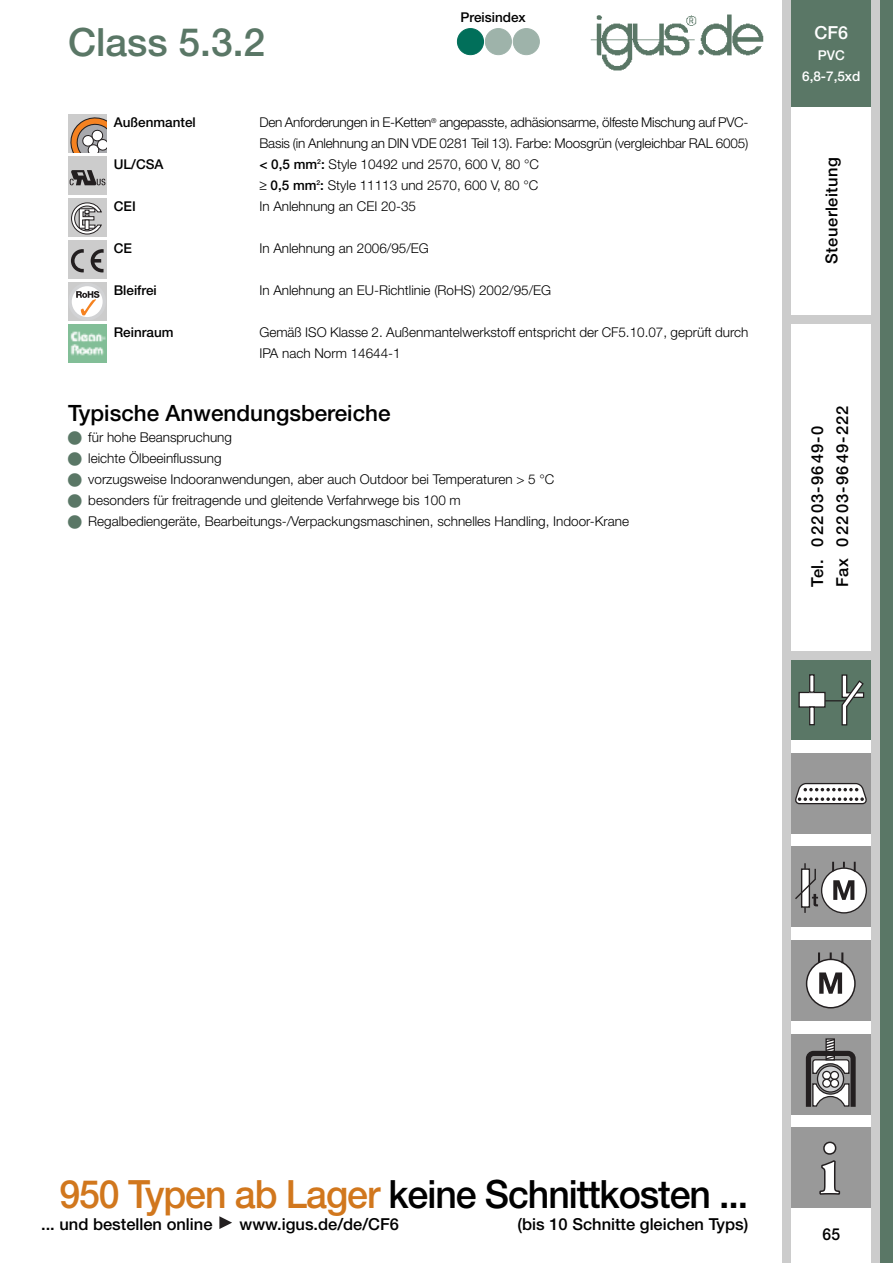
<style>
.page{position:relative;width:893px;height:1263px;background:#fff}
.page>*{position:absolute;margin:0;border:0;box-sizing:border-box;transform-origin:0 0}
.t1{font:500 39px "Helvetica Neue";letter-spacing:-.03em;color:#000;scale:.96 1}
.t2{font:500 39px "Helvetica Neue";color:#5a7766}
.t3{font:500 22.5px "Helvetica Neue";color:#000}
.t4{font:500 18px "Helvetica Neue";color:#fff}
.t5{font:500 16.5px "Helvetica Neue";color:#000}
.t6{font:500 16.5px/25px "Helvetica Neue";letter-spacing:.03em;color:#000}
.t7{font:500 16.5px "Helvetica Neue";color:#000;scale:.95 1}
.t8{font:300 13.5px/21px "Helvetica Neue";color:#000}
.t9{font:300 13.5px/21px "Helvetica Neue";letter-spacing:-.02em;color:#000}
.t10{font:500 13.5px "Helvetica Neue";color:#000}
.t11{font:500 13.5px/21px "Helvetica Neue";color:#fff;text-align:center}
.s1{font-weight:500}
.s2{color:#5a7766}
.s3{color:#d1771d}
</style>
<div class="page">
<div style="left:782px;top:0;width:98px;height:106px;background:#5a7766"></div>
<img style="left:68px;top:325px;width:38px;height:38px">
<div style="left:68px;top:283px;width:38px;height:38px;background:#ccc"></div>
<svg style="left:70px;top:284px;width:34px;height:35px"></svg>
<div style="left:68px;top:283px;width:38px;height:37px;border:3px solid #d1d2d4;border-radius:50%"></div>
<svg style="left:73px;top:290px;width:27px;height:26px"></svg>
<div style="left:68px;top:241px;width:38px;height:38px;background:#ccc"></div>
<svg style="left:91px;top:249px;width:13px;height:23px"></svg>
<svg style="left:71px;top:249px;width:13px;height:23px"></svg>
<div style="left:68px;top:199px;width:38px;height:38px;background:#ccc"></div>
<svg style="left:71px;top:202px;width:31px;height:33px"></svg>
<svg style="left:68px;top:115px;width:38px;height:38px"></svg>
<div style="left:68px;top:157px;width:38px;height:38px;background:#ccc"></div>
<svg style="left:70px;top:170px;width:35px;height:15px"></svg>
<div style="left:782px;top:659px;width:98px;height:81px;background:#5a7766"></div>
<div style="left:799px;top:692px;width:26px;height:15px;background:#fff"></div>
<div style="left:798px;top:692px;width:28px;height:16px;border:1px solid #231f20"></div>
<hr style="left:810px;top:675px;width:4px;height:17px;background:#fff">
<div style="left:809px;top:674px;width:6px;height:19px;border:1px solid #231f20"></div>
<hr style="left:810px;top:707px;width:4px;height:18px;background:#fff">
<div style="left:809px;top:706px;width:6px;height:19px;border:1px solid #231f20"></div>
<svg style="left:825px;top:674px;width:40px;height:52px"></svg>
<div style="left:782px;top:753px;width:98px;height:81px;background:#999"></div>
<svg style="left:795px;top:783px;width:72px;height:22px;background:#bab9b9"></svg>
<div style="left:782px;top:846px;width:98px;height:81px;background:#999"></div>
<div style="left:822px;top:868px;width:44px;height:45px;background:#fff;border-radius:50%"></div>
<div style="left:821px;top:867px;width:46px;height:46px;border:1px solid #231f20;border-radius:50%"></div>
<svg style="left:833px;top:880px;width:21px;height:20px"></svg>
<svg style="left:843px;top:862px;width:2px;height:6px"></svg>
<svg style="left:832px;top:862px;width:2px;height:9px"></svg>
<svg style="left:854px;top:862px;width:2px;height:10px"></svg>
<svg style="left:795px;top:863px;width:23px;height:50px"></svg>
<div style="left:782px;top:940px;width:98px;height:81px;background:#999"></div>
<div style="left:807px;top:959px;width:48px;height:49px;background:#fff;border-radius:50%"></div>
<div style="left:806px;top:959px;width:50px;height:49px;border:1px solid #231f20;border-radius:50%"></div>
<svg style="left:819px;top:972px;width:23px;height:22px"></svg>
<svg style="left:830px;top:952px;width:2px;height:7px"></svg>
<svg style="left:818px;top:952px;width:2px;height:11px"></svg>
<svg style="left:841px;top:952px;width:2px;height:11px"></svg>
<div style="left:782px;top:1034px;width:98px;height:80px;background:#999"></div>
<div style="left:825px;top:1038px;width:10px;height:22px;border:1px solid #231f20"></div>
<svg style="left:805px;top:1039px;width:51px;height:68px"></svg>
<div style="left:782px;top:1127px;width:98px;height:81px;background:#999"></div>
<svg style="left:819px;top:1143px;width:21px;height:52px"></svg>
<div style="left:823px;top:1141px;width:13px;height:14px;border:2px solid #231f20;border-radius:50%"></div>
<div style="left:872px;top:0;width:8px;height:1263px;background:#ccc"></div>
<div style="left:782px;top:0;width:9px;height:1263px;background:#ccc"></div>
<div style="left:782px;top:315px;width:98px;height:8px;background:#ccc"></div>
<div style="left:782px;top:651px;width:98px;height:8px;background:#ccc"></div>
<div style="left:880px;top:0;width:13px;height:1263px;background:#5a7766"></div>
<img style="left:590px;top:14px;width:173px;height:57px">
<div style="left:457px;top:29px;width:26px;height:26px;background:#016f5a;border-radius:50%"></div>
<div style="left:457px;top:28px;width:27px;height:27px;border:1px solid #016f5a;border-radius:50%"></div>
<div style="left:485px;top:29px;width:26px;height:26px;background:#9eb3aa;border-radius:50%"></div>
<div style="left:485px;top:28px;width:27px;height:27px;border:1px solid #9eb3aa;border-radius:50%"></div>
<div style="left:513px;top:29px;width:26px;height:26px;background:#9eb3aa;border-radius:50%"></div>
<div style="left:513px;top:28px;width:27px;height:27px;border:1px solid #9eb3aa;border-radius:50%"></div>
<svg style="left:219px;top:1216px;width:13px;height:13px"></svg>
<h1 class="t2" style="left:68px;top:28px;width:199px">Class 5.3.2</h1>
<p class="t10" style="left:461px;top:12px;width:67px">Preisindex</p>
<p class="t10" style="left:114px;top:118px;width:84px">Außenmantel</p>
<p class="t9" style="left:259px;top:113px;width:490px">Den Anforderungen in E-Ketten<sup>®</sup> angepasste, adhäsionsarme, ölfeste Mischung auf PVC-<br>Basis (in Anlehnung an DIN VDE 0281 Teil 13). Farbe: Moosgrün (vergleichbar RAL 6005)</p>
<p class="t10" style="left:114px;top:160px;width:51px">UL/CSA</p>
<p class="t8" style="left:259px;top:155px;width:281px"><span class="s1">&lt; 0,5 mm</span><sup>2</sup><span class="s1">:</span> Style 10492 und 2570, 600 V, 80 °C ≥ <span class="s1">0,5 mm</span><sup>2</sup><span class="s1">:</span> Style 11113 und 2570, 600 V, 80 °C</p>
<p class="t10" style="left:114px;top:202px;width:24px">CEI</p>
<p class="t8" style="left:259px;top:197px;width:158px">In Anlehnung an CEI 20-35</p>
<p class="t10" style="left:114px;top:244px;width:20px">CE</p>
<p class="t8" style="left:259px;top:239px;width:171px">In Anlehnung an 2006/95/EG</p>
<p class="t10" style="left:114px;top:286px;width:45px">Bleifrei</p>
<p class="t8" style="left:259px;top:281px;width:293px">In Anlehnung an EU-Richtlinie (RoHS) 2002/95/EG</p>
<p class="t10" style="left:114px;top:328px;width:61px">Reinraum</p>
<p class="t8" style="left:259px;top:323px;width:490px">Gemäß ISO Klasse 2. Außenmantelwerkstoff entspricht der CF5.10.07, geprüft durch<br>IPA nach Norm 14644-1</p>
<h2 class="t3" style="left:68px;top:405px;width:324px">Typische Anwendungsbereiche</h2>
<p class="t8" style="left:68px;top:428px;width:166px"><span class="s2">■</span> für hohe Beanspruchung</p>
<p class="t8" style="left:68px;top:449px;width:155px"><span class="s2">■</span> leichte Ölbeeinflussung</p>
<p class="t8" style="left:68px;top:470px;width:488px"><span class="s2">■</span> vorzugsweise Indooranwendungen, aber auch Outdoor bei Temperaturen &gt; 5 °C</p>
<p class="t8" style="left:68px;top:491px;width:394px"><span class="s2">■</span> besonders für freitragende und gleitende Verfahrwege bis 100 m</p>
<p class="t8" style="left:68px;top:512px;width:563px"><span class="s2">■</span> Regalbediengeräte, Bearbeitungs-/Verpackungsmaschinen, schnelles Handling, Indoor-Krane</p>
<h3 class="t4" style="left:814px;top:26px;width:35px">CF6</h3>
<p class="t11" style="left:802px;top:46px;width:60px">PVC<br>6,8-7,5xd</p>
<p class="t6" style="left:821px;top:264px;width:108px;rotate:-90deg">Steuerleitung</p>
<p class="t6" style="left:806px;top:587px;width:182px;rotate:-90deg">Tel. 02203-9649-0<br>Fax 02203-9649-222</p>
<h1 class="t1" style="left:59px;top:1180px;width:719px"><span class="s3">950 Typen ab Lager</span> keine Schnittkosten ...</h1>
<p class="t5" style="left:518px;top:1218px;width:232px">(bis 10 Schnitte gleichen Typs)</p>
<p class="t5" style="left:41px;top:1218px;width:173px">... und bestellen online</p>
<p class="t5" style="left:240px;top:1218px;width:161px">www.igus.de/de/CF6</p>
<p class="t7" style="left:823px;top:1229px;width:20px">65</p>
</div>
